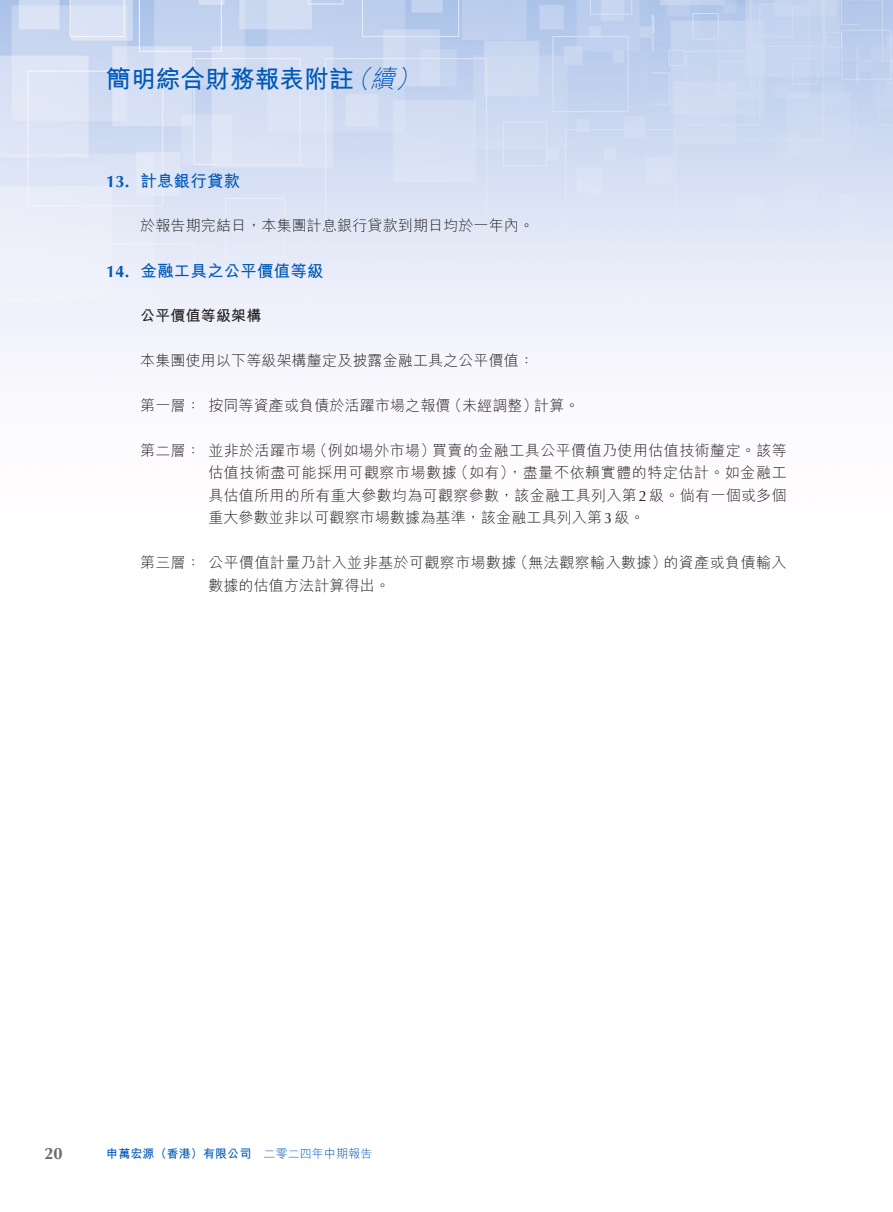
<style>
.page{position:relative;width:893px;height:1212px;background:#fff}
.page>*{position:absolute;margin:0;border:0;box-sizing:border-box;transform-origin:0 0}
.t1{font:700 24.75px "M Hei HK";color:#0058b8}
.t2{font:700 16.5px "M Hei HK";letter-spacing:.01em;color:#0058b8}
.t3{font:700 16.5px "Optima LT Pro";color:#6c6d70}
.t4{font:300 15px/22.5px "M Hei HK";letter-spacing:.01em;color:#231f20;text-align:justify}
.t5{font:300 15px/22.5px "M Hei HK";letter-spacing:.03em;color:#231f20}
.t6{font:700 15px "M Hei HK";letter-spacing:.01em;color:#231f20}
.t7{font:700 12px "M Hei HK";letter-spacing:.01em;color:#0058b8}
.s1{font-weight:300;font-style:italic}
.s2{font-family:"Optima LT Pro"}
.s3{font-family:"Optima LT Pro";font-weight:400}
.s4{font-weight:300}
</style>
<div class="page">
<img style="left:0;top:0;width:893px;height:351px">
<h1 class="t1" style="left:106px;top:61px;width:323px">簡明綜合財務報表附註<span class="s1">（續）</span></h1>
<p class="t2" style="left:106px;top:169px;width:135px"><span class="s2">13.</span> 計息銀行貸款</p>
<p class="t4" style="left:140px;top:213px;width:395px">於報告期完結日，本集團計息銀行貸款到期日均於一年內。</p>
<p class="t2" style="left:106px;top:259px;width:219px"><span class="s2">14.</span> 金融工具之公平價值等級</p>
<p class="t6" style="left:140px;top:304px;width:123px">公平價值等級架構</p>
<p class="t4" style="left:140px;top:348px;width:395px">本集團使用以下等級架構釐定及披露金融工具之公平價值：</p>
<p class="t4" style="left:140px;top:393px;width:441px">第一層：按同等資產或負債於活躍市場之報價（未經調整）計算。</p>
<p class="t4" style="left:208px;top:438px;width:580px;text-indent:-68px">第二層：並非於活躍市場（例如場外市場）買賣的金融工具公平價值乃使用估值技術釐定。該等估值技術盡可能採用可觀察市場數據（如有），盡量不依賴實體的特定估計。如金融工具估值所用的所有重大參數均為可觀察參數，該金融工具列入第<span class="s3">2</span>級。倘有一個或多個重大參數並非以可觀察市場數據為基準，該金融工具列入第<span class="s3">3</span>級。</p>
<p class="t5" style="left:208px;top:551px;width:580px;text-indent:-68px">第三層：公平價值計量乃計入並非基於可觀察市場數據（無法觀察輸入數據）的資產或負債輸入數據的估值方法計算得出。</p>
<p class="t3" style="left:44px;top:1143px;width:20px">20</p>
<p class="t7" style="left:106px;top:1145px;width:268px">申萬宏源（香港）有限公司 <span class="s4">二零二四年中期報告</span></p>
</div>
